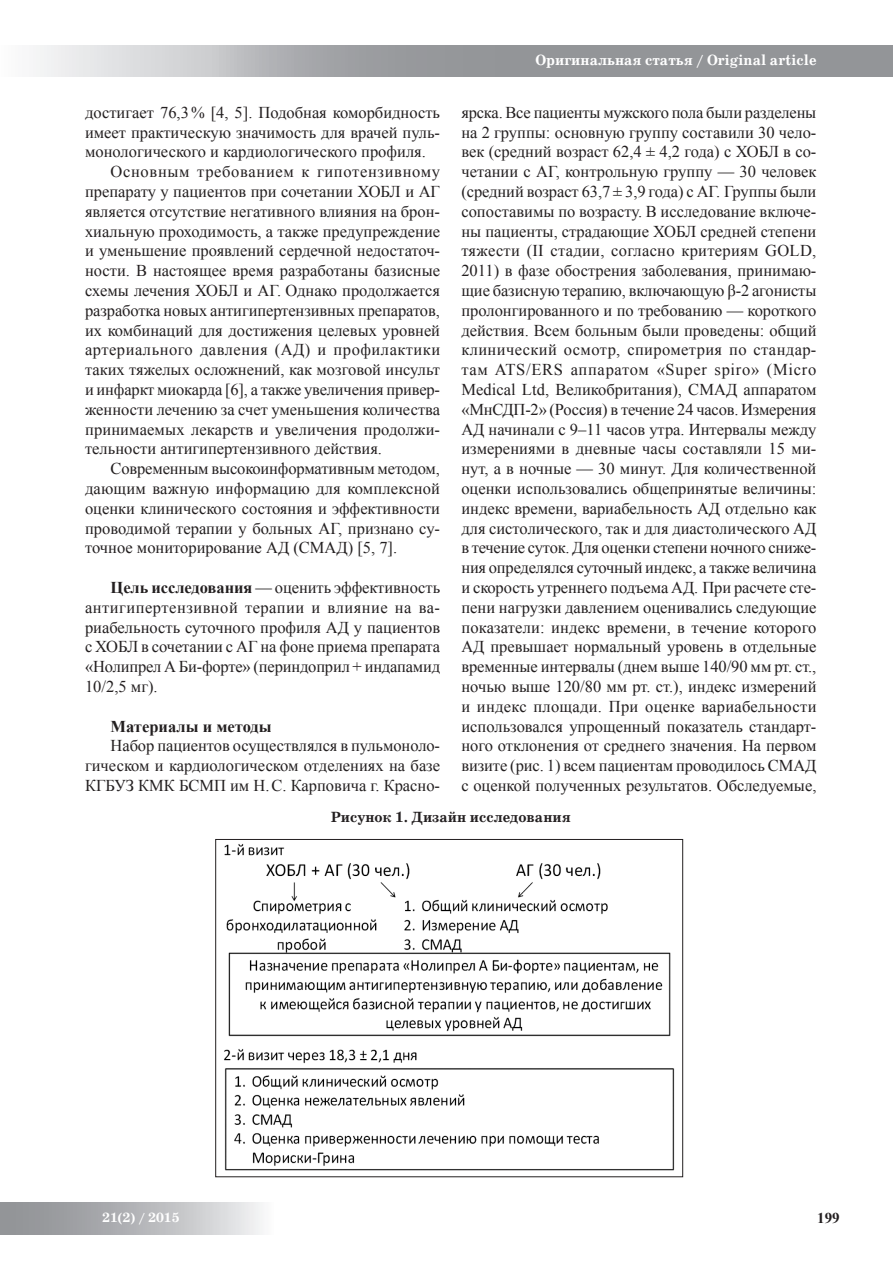
<style>
.page{position:relative;width:893px;height:1263px;background:#fff}
.page>*{position:absolute;margin:0;border:0;box-sizing:border-box;transform-origin:0 0}
.OSNOVA{font:16.5px/19.8px "Times New Roman";color:#231f20;text-align:justify}
.OSNOVA-2{font:700 16.5px "Times New Roman";color:#231f20}
.t1{font:700 15px "School Book C";color:#fff}
.ris_slovo{font:700 15px "School Book C";color:#231f20}
.t2{font:700 15px "Times New Roman";color:#231f20}
.t3{font:700 13.5px "School Book C";color:#fff}
.s1{font-weight:700}
</style>
<div class="page">
<svg style="left:36px;top:45px;width:857px;height:32px;background:#a8a9ac"></svg>
<div style="left:0;top:1202px;width:274px;height:32px;background:linear-gradient(to right,#84868a,#efeff0)"></div>
<img style="left:224px;top:844px;width:451px;height:327px">
<div style="left:215px;top:839px;width:468px;height:338px;border:1px solid #231f20"></div>
<p class="t1" style="left:535px;top:52px;width:283px">Оригинальная статья / Original article</p>
<p class="OSNOVA" style="left:85px;top:102px;width:357px">достигает 76,3% [4, 5]. Подобная коморбидность имеет практическую значимость для врачей пуль&shy;монологического и кардиологического профиля.</p>
<p class="OSNOVA" style="left:85px;top:161px;width:357px;text-indent:26px">Основным требованием к гипотензивному препарату у пациентов при сочетании ХОБЛ и АГ является отсутствие негативного влияния на брон&shy;хиальную проходимость, а также предупреждение и уменьшение проявлений сердечной недостаточ&shy;ности. В настоящее время разработаны базисные схемы лечения ХОБЛ и АГ. Однако продолжается разработка новых антигипертензивных препаратов, их комбинаций для достижения целевых уровней артериального давления (АД) и профилактики таких тяжелых осложнений, как мозговой инсульт и инфаркт миокарда [6], а также увеличения привер&shy;женности лечению за счет уменьшения количества принимаемых лекарств и увеличения продолжи&shy;тельности антигипертензивного действия.</p>
<p class="OSNOVA" style="left:85px;top:458px;width:357px;text-indent:26px">Современным высокоинформативным методом, дающим важную информацию для комплексной оценки клинического состояния и эффективности проводимой терапии у больных АГ, признано су&shy;точное мониторирование АД (СМАД) [5, 7].</p>
<p class="OSNOVA" style="left:85px;top:577px;width:357px;text-indent:26px"><span class="s1">Цель исследования</span> — оценить эффективность антигипертензивной терапии и влияние на ва&shy;риабельность суточного профиля АД у пациентов с ХОБЛ в сочетании с АГ на фоне приема препарата «Нолипрел А Би-форте» (периндоприл + индапамид 10/2,5 мг).</p>
<p class="OSNOVA-2" style="left:111px;top:715px;width:163px">Материалы и методы</p>
<p class="OSNOVA" style="left:85px;top:736px;width:357px;text-indent:26px">Набор пациентов осуществлялся в пульмоноло&shy;гическом и кардиологическом отделениях на базе КГБУЗ КМК БСМП им Н.С. Карповича г. Красно-</p>
<p class="OSNOVA" style="left:461px;top:102px;width:357px">ярска. Все пациенты мужского пола были разделены на 2 группы: основную группу составили 30 чело&shy;век (средний возраст 62,4 ± 4,2 года) с ХОБЛ в со&shy;четании с АГ, контрольную группу — 30 человек (средний возраст 63,7 ± 3,9 года) с АГ. Группы были сопоставимы по возрасту. В исследование включе&shy;ны пациенты, страдающие ХОБЛ средней степени тяжести (II стадии, согласно критериям GOLD, 2011) в фазе обострения заболевания, принимаю&shy;щие базисную терапию, включающую β-2 агонисты пролонгированного и по требованию — короткого действия. Всем больным были проведены: общий клинический осмотр, спирометрия по стандар&shy;там ATS/ERS аппаратом «Super spiro» (Micro Medical Ltd, Великобритания), СМАД аппаратом «МнСДП‑2» (Россия) в течение 24 часов. Измерения АД начинали с 9–11 часов утра. Интервалы между измерениями в дневные часы составляли 15 ми&shy;нут, а в ночные — 30 минут. Для количественной оценки использовались общепринятые величины: индекс времени, вариабельность АД отдельно как для систолического, так и для диастолического АД в течение суток. Для оценки степени ночного сниже&shy;ния определялся суточный индекс, а также величина и скорость утреннего подъема АД. При расчете сте&shy;пени нагрузки давлением оценивались следующие показатели: индекс времени, в течение которого АД превышает нормальный уровень в отдельные временные интервалы (днем выше 140/90 мм рт. ст., ночью выше 120/80 мм рт. ст.), индекс измерений и индекс площади. При оценке вариабельности использовался упрощенный показатель стандарт&shy;ного отклонения от среднего значения. На первом визите (рис. 1) всем пациентам проводилось СМАД с оценкой полученных результатов. Обследуемые,</p>
<p class="ris_slovo" style="left:331px;top:809px;width:241px">Рисунок 1. Дизайн исследования</p>
<p class="t3" style="left:102px;top:1210px;width:79px">21(2) / 2015</p>
<p class="t2" style="left:817px;top:1207px;width:24px">199</p>
</div>
